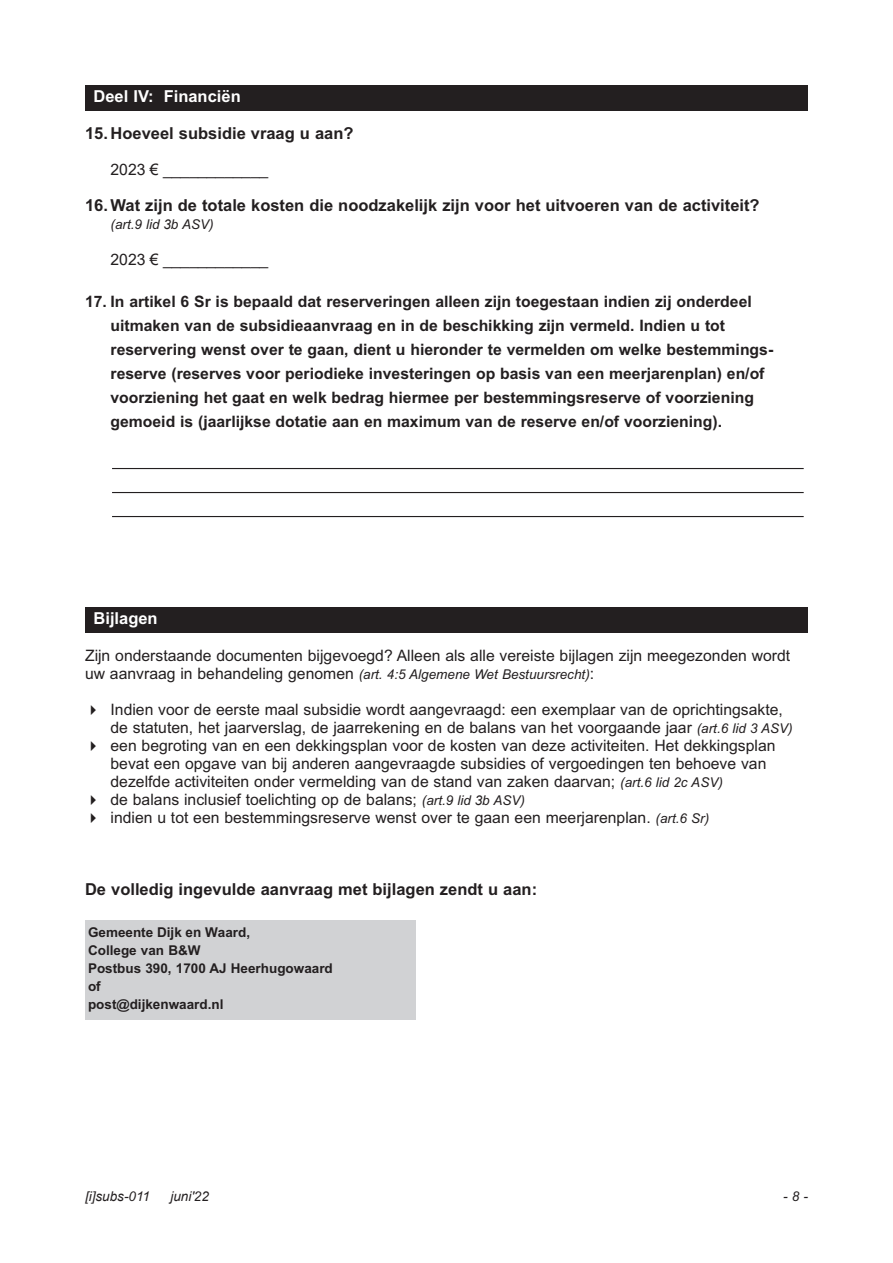
<style>
.page{position:relative;width:893px;height:1263px;background:#fff}
.page>*{position:absolute;margin:0;border:0;box-sizing:border-box;transform-origin:0 0}
.t1{font:700 16.5px "Arial";color:#231f20}
.t2{font:700 16.5px "Arial";color:#fff}
.t3{font:15.75px/18px "Arial";color:#231f20}
.t4{font:700 15.75px/24px "Arial";color:#231f20}
.t5{font:15.75px "Arial";color:#231f20}
.t6{font:italic 13.5px "Arial";color:#231f20}
.t7{font:700 13.5px/18px "Arial";color:#231f20}
.t8{font:italic 13.5px "Arial";color:#231f20}
.s1{font-style:inherit}
.s2{font-style:normal;font-size:15.75px}
.s3{font-style:italic;font-size:13.5px}
</style>
<div class="page">
<div style="left:85px;top:920px;width:330px;height:100px;background:#d1d2d4"></div>
<div style="left:85px;top:607px;width:723px;height:26px;background:#231f20"></div>
<div style="left:85px;top:85px;width:723px;height:26px;background:#231f20"></div>
<hr style="left:112px;top:516px;width:692px;height:1px;background:#231f20">
<hr style="left:112px;top:468px;width:692px;height:1px;background:#231f20">
<hr style="left:112px;top:492px;width:692px;height:1px;background:#231f20">
<p class="t2" style="left:94px;top:87px;width:149px">Deel IV: Financiën</p>
<p class="t1" style="left:85px;top:124px;width:270px">15. Hoeveel subsidie vraag u aan?</p>
<p class="t5" style="left:111px;top:159px;width:159px">2023 € ____________</p>
<p class="t1" style="left:85px;top:196px;width:676px">16. Wat zijn de totale kosten die noodzakelijk zijn voor het uitvoeren van de activiteit?</p>
<p class="t6" style="left:111px;top:216px;width:105px">(art.9 lid <span class="s1">3</span>b ASV)</p>
<p class="t5" style="left:111px;top:249px;width:159px">2023 € ____________</p>
<p class="t4" style="left:111px;top:290px;width:664px;text-indent:-26px">17. In artikel 6 Sr is bepaald dat reserveringen alleen zijn toegestaan indien zij onderdeel uitmaken van de subsidieaanvraag en in de beschikking zijn vermeld. Indien u tot reservering wenst over te gaan, dient u hieronder te vermelden om welke bestemmings&shy;reserve (reserves voor periodieke investeringen op basis van een meerjarenplan) en/of voorziening het gaat en welk bedrag hiermee per bestemmingsreserve of voorziening gemoeid is (jaarlijkse dotatie aan en maximum van de reserve en/of voorziening).</p>
<p class="t2" style="left:94px;top:609px;width:66px">Bijlagen</p>
<p class="t3" style="left:85px;top:647px;width:707px">Zijn onderstaande documenten bijgevoegd? Alleen als alle vereiste bijlagen zijn meegezonden wordt</p>
<p class="t6" style="left:85px;top:666px;width:511px"><span class="s2">uw aanvraag in behandeling genomen</span> (art. 4:5 Algemene Wet Bestuursrecht)<span class="s2">:</span></p>
<p class="t3" style="left:111px;top:701px;width:684px;text-indent:-25px">✔ Indien voor de eerste maal subsidie wordt aangevraagd: een exemplaar van de oprichtingsakte, de statuten, het jaarverslag, de jaarrekening en de balans van het voorgaande jaar <span class="s3">(art.6 lid 3 ASV)</span></p>
<p class="t3" style="left:111px;top:737px;width:666px;text-indent:-26px">✔ een begroting van en een dekkingsplan voor de kosten van deze activiteiten. Het dekkingsplan bevat een opgave van bij anderen aangevraagde subsidies of vergoedingen ten behoeve van dezelfde activiteiten onder vermelding van de stand van zaken daarvan; <span class="s3">(art.6 lid 2c ASV)</span></p>
<p class="t3" style="left:85px;top:791px;width:441px">✔ de balans inclusief toelichting op de balans; <span class="s3">(art.9 lid</span> <span class="s3">3</span><span class="s3">b ASV)</span></p>
<p class="t3" style="left:85px;top:809px;width:626px">✔ indien u tot een bestemmingsreserve wenst over te gaan een meerjarenplan. <span class="s3">(art.6 Sr)</span></p>
<p class="t1" style="left:85px;top:880px;width:454px">De volledig ingevulde aanvraag met bijlagen zendt u aan:</p>
<p class="t7" style="left:88px;top:924px;width:246px">Gemeente <span class="s1">Dijk en W</span>aard,<br>College van B&amp;W<br>Postbus 390, 1700 AJ Heerhugowaard of<br>post@<span class="s1">dijken</span>waard.nl</p>
<p class="t6" style="left:85px;top:1188px;width:67px">[i]<span class="s1">subs</span>-011</p>
<p class="t8" style="left:170px;top:1188px;width:40px">juni'<span class="s1">2</span>2</p>
<p class="t6" style="left:783px;top:1188px;width:26px">- 8 -</p>
</div>
